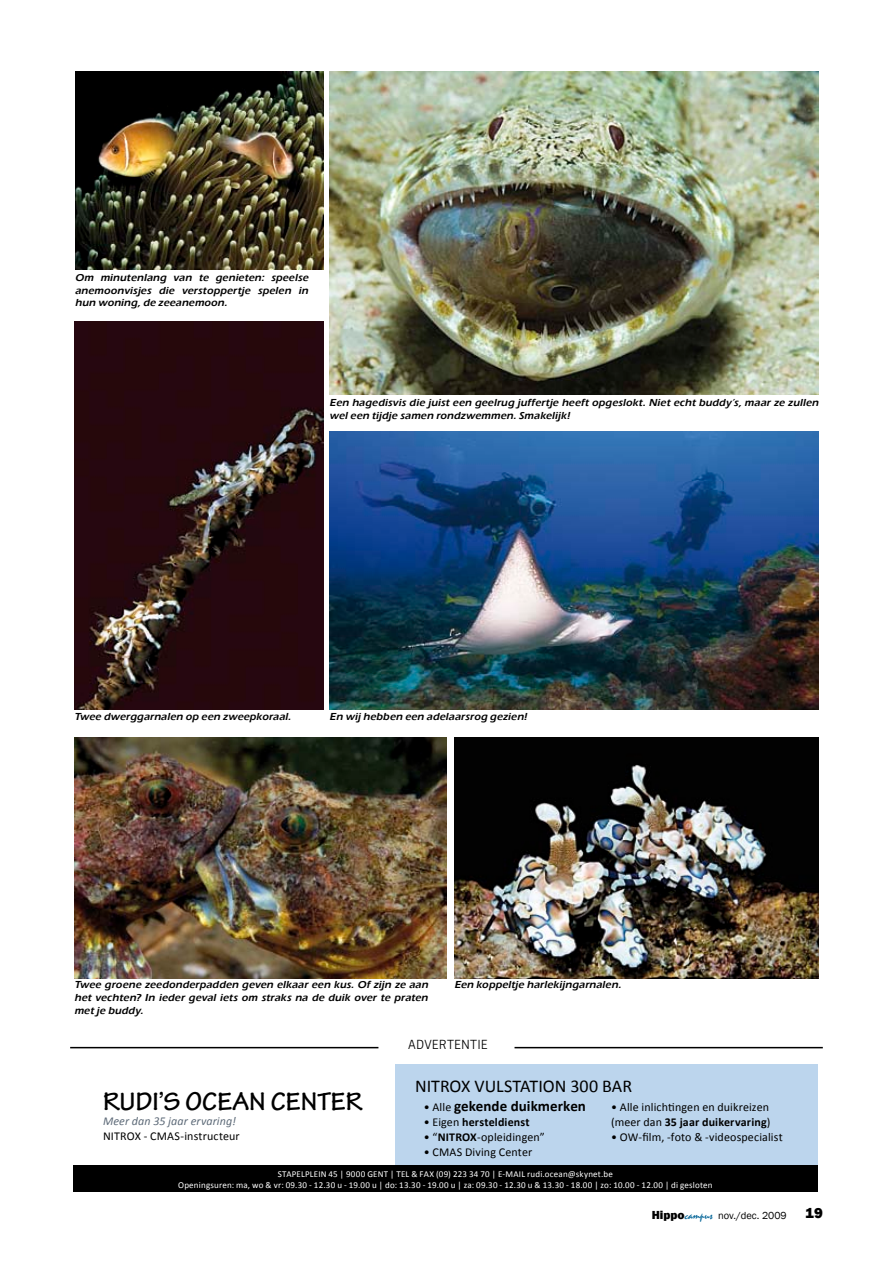
<style>
.page{position:relative;width:893px;height:1263px;background:#fff}
.page>*{position:absolute;margin:0;border:0;box-sizing:border-box;transform-origin:0 0}
.t1{font:700 27px "Tekton Pro";color:#000}
.t2{font:18px "Calibri";color:#000}
.t3{font:700 15px "Calibri";letter-spacing:.005em;color:#000}
.t4{font:300 12.75px "Ronnia";letter-spacing:.02em;color:#000}
.t5{font:12px/15px "Calibri";letter-spacing:.01em;color:#000}
.t6{font:italic 12px "Calibri";letter-spacing:.01em;color:#5c6977}
.t7{font:700 12px "Calibri";letter-spacing:.015em;color:#000}
.t8{font:italic 600 10.5px/12.6px "Eras ITC";letter-spacing:-.165em;color:#000}
.t9{font:italic 600 10.5px/12.6px "Eras ITC";letter-spacing:.015em;color:#000}
.t10{font:10.5px "Franklin Gothic";color:#000}
.t11{font:9px/10.8px "Calibri";letter-spacing:.02em;color:#fff;text-align:center}
.s1{font-weight:400;font-size:12px}
.s2{font-weight:400}
.s3{font-weight:700}
.s4{font-weight:800;font-size:12px}
.s5{font-family:"Mistral";font-size:12px;color:#006396}
.s6{font-weight:800;font-size:15px}
</style>
<div class="page">
<img style="left:454px;top:738px;width:365px;height:240px">
<img style="left:74px;top:738px;width:372px;height:240px">
<img style="left:75px;top:72px;width:248px;height:198px">
<img style="left:330px;top:72px;width:489px;height:322px">
<img style="left:74px;top:321px;width:249px;height:389px">
<img style="left:329px;top:431px;width:490px;height:279px">
<div style="left:395px;top:1064px;width:422px;height:128px;background:#bcd5ed"></div>
<div style="left:73px;top:1166px;width:744px;height:26px;background:#000"></div>
<hr style="left:70px;top:1047px;width:308px;height:1px;background:#000">
<hr style="left:514px;top:1047px;width:309px;height:1px;background:#000">
<p class="t8" style="left:75px;top:272px;width:237px;text-align:justify">Om minutenlang van te genieten: speelse anemoonvisjes die verstoppertje spelen in hun woning, de zeeanemoon.</p>
<p class="t9" style="left:330px;top:396px;width:492px">Een hagedisvis die juist een geelrug juffertje heeft opgeslokt. Niet echt buddy’s, maar ze zullen wel een tijdje samen rondzwemmen. Smakelijk!</p>
<p class="t8" style="left:74px;top:711px;width:220px">Twee dwerggarnalen op een zweepkoraal.</p>
<p class="t8" style="left:330px;top:711px;width:201px">En wij hebben een adelaarsrog gezien!</p>
<p class="t8" style="left:74px;top:979px;width:357px">Twee groene zeedonderpadden geven elkaar een kus. Of zijn ze aan</p>
<p class="t8" style="left:454px;top:979px;width:170px">Een koppeltje harlekijngarnalen.</p>
<p class="t8" style="left:74px;top:991px;width:357px">het vechten? In ieder geval iets om straks na de duik over te praten met je buddy.</p>
<p class="t4" style="left:408px;top:1037px;width:81px">ADVERTENTIE</p>
<h2 class="t2" style="left:415px;top:1074px;width:218px">NITROX VULSTATION 300 BAR</h2>
<h1 class="t1" style="left:103px;top:1086px;width:261px">RUDI’S OCEAN CENTER</h1>
<p class="t6" style="left:103px;top:1114px;width:134px">Meer dan 35 jaar ervaring!</p>
<p class="t5" style="left:103px;top:1128px;width:138px">NITROX - CMAS-instructeur</p>
<h3 class="t3" style="left:424px;top:1096px;width:164px"><span class="s1">• Alle</span> gekende duikmerken</h3>
<p class="t7" style="left:424px;top:1114px;width:107px"><span class="s2">• Eigen</span> hersteldienst</p>
<p class="t5" style="left:424px;top:1129px;width:123px">• “<span class="s3">NITROX</span>-opleidingen”</p>
<p class="t5" style="left:424px;top:1144px;width:110px">• CMAS Diving Center</p>
<p class="t5" style="left:611px;top:1098px;width:161px">• Alle inlichtingen en duikreizen (meer dan <span class="s3">35 jaar duikervaring</span>)</p>
<p class="t5" style="left:611px;top:1128px;width:173px">• OW-film, -foto &amp; -videospecialist</p>
<p class="t11" style="left:178px;top:1168px;width:536px">STAPELPLEIN 45 | 9000 GENT | TEL &amp; FAX (09) 223 34 70 | E-MAIL rudi.ocean@skynet.be<br>Openingsuren: ma, wo &amp; vr: 09.30 - 12.30 u - 19.00 u | do: 13.30 - 19.00 u | za: 09.30 - 12.30 u &amp; 13.30 - 18.00 | zo: 10.00 - 12.00 | di gesloten</p>
<p class="t10" style="left:652px;top:1208px;width:173px"><span class="s4">Hippo</span><span class="s5">campus</span> nov./dec. 2009 <span class="s6">19</span></p>
</div>
